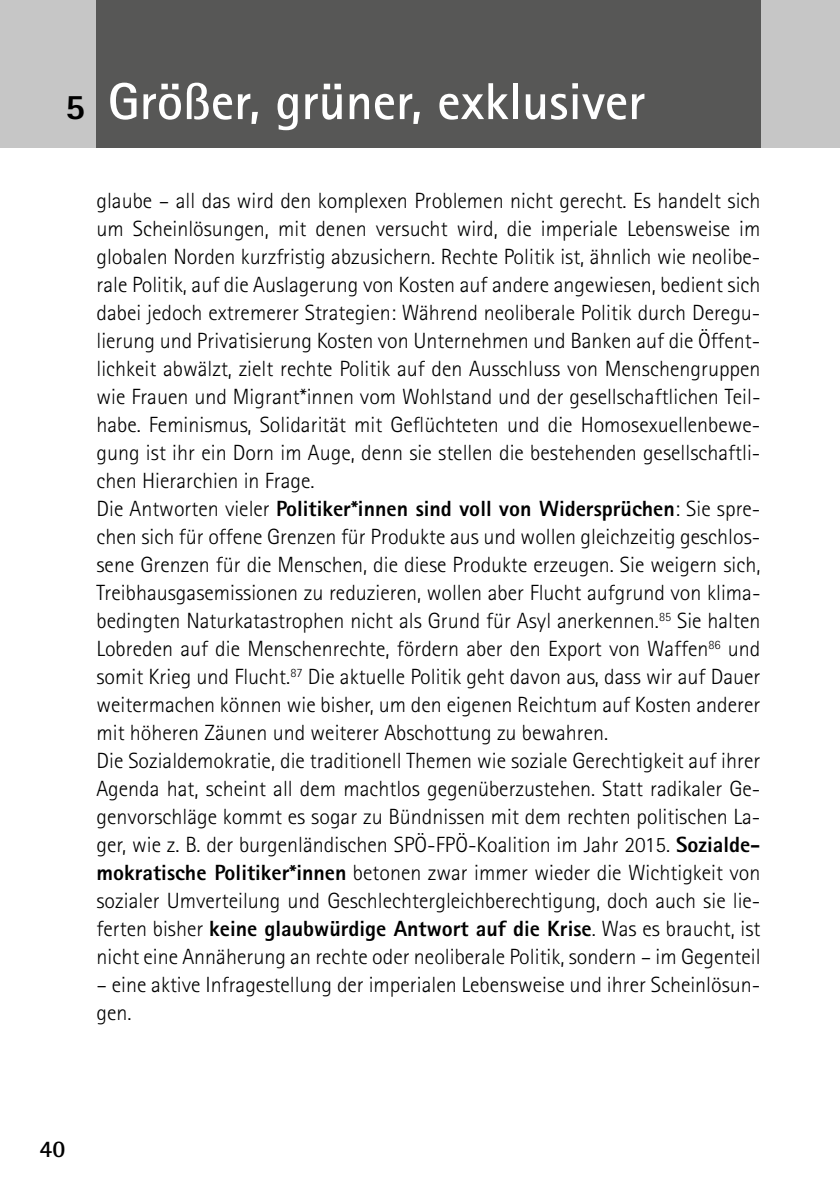
<style>
.page{position:relative;width:840px;height:1191px;background:#fff}
.page>*{position:absolute;margin:0;border:0;box-sizing:border-box;transform-origin:0 0}
.t1{font:700 52px "Rotis Sans Serif Std";color:#fff}
.t2{font:700 24px "Rotis Semi Sans Std";color:#000}
.t3{font:300 22px/28px "Rotis Sans Serif Std";color:#000}
.s1{font-weight:800;font-size:36px;color:#000}
.s2{font-weight:800}
</style>
<div class="page">
<hr style="left:839px;top:190px;width:1px;height:916px;background:#e9e9e9">
<div style="left:0;top:0;width:839px;height:147px;background:#c6c6c6"></div>
<div style="left:96px;top:0;width:664px;height:147px;background:#575756"></div>
<h1 class="t1" style="left:65px;top:69px;width:581px"><span class="s1">5</span> Größer, grüner, exklusiver</h1>
<p class="t3" style="left:96px;top:187px;width:665px">glaube – all das wird den komplexen Problemen nicht gerecht. Es handelt sich um Scheinlösungen, mit denen versucht wird, die imperiale Lebensweise im globalen Norden kurzfristig abzusichern. Rechte Politik ist, ähnlich wie neolibe&shy;rale Politik, auf die Auslagerung von Kosten auf andere angewiesen, bedient sich dabei jedoch extremerer Strategien: Während neoliberale Politik durch Deregu&shy;lierung und Privatisierung Kosten von Unternehmen und Banken auf die Öffent&shy;lichkeit abwälzt, zielt rechte Politik auf den Ausschluss von Menschengruppen wie Frauen und Migrant*innen vom Wohlstand und der gesellschaftlichen Teil&shy;habe. Feminismus, Solidarität mit Geflüchteten und die Homosexuellenbewe&shy;gung ist ihr ein Dorn im Auge, denn sie stellen die bestehenden gesellschaftli&shy;chen Hierarchien in Frage.<br>Die Antworten vieler <span class="s2">Politiker*innen sind voll von Widersprüchen</span>: Sie spre&shy;chen sich für offene Grenzen für Produkte aus und wollen gleichzeitig geschlos&shy;sene Grenzen für die Menschen, die diese Produkte erzeugen. Sie weigern sich, Treibhausgasemissionen zu reduzieren, wollen aber Flucht aufgrund von klima&shy;bedingten Naturkatastrophen nicht als Grund für Asyl anerkennen.<sup>85</sup> Sie halten Lobreden auf die Menschenrechte, fördern aber den Export von Waffen<sup>86</sup> und somit Krieg und Flucht.<sup>87</sup> Die aktuelle Politik geht davon aus, dass wir auf Dauer weitermachen können wie bisher, um den eigenen Reichtum auf Kosten anderer mit höheren Zäunen und weiterer Abschottung zu bewahren.<br>Die Sozialdemokratie, die traditionell Themen wie soziale Gerechtigkeit auf ihrer Agenda hat, scheint all dem machtlos gegenüberzustehen. Statt radikaler Ge&shy;genvorschläge kommt es sogar zu Bündnissen mit dem rechten politischen La&shy;ger, wie z. B. der burgenländischen SPÖ-FPÖ-Koalition im Jahr 2015. <span class="s2">Sozialde&shy;mokratische Politiker*innen</span> betonen zwar immer wieder die Wichtigkeit von sozialer Umverteilung und Geschlechtergleichberechtigung, doch auch sie lie&shy;ferten bisher <span class="s2">keine glaubwürdige Antwort auf die Krise</span>. Was es braucht, ist nicht eine Annäherung an rechte oder neoliberale Politik, sondern – im Gegenteil</p>
<p class="t3" style="left:96px;top:971px;width:665px">– eine aktive Infragestellung der imperialen Lebensweise und ihrer Scheinlösun&shy;gen.</p>
<p class="t2" style="left:40px;top:1133px;width:27px">40</p>
</div>
